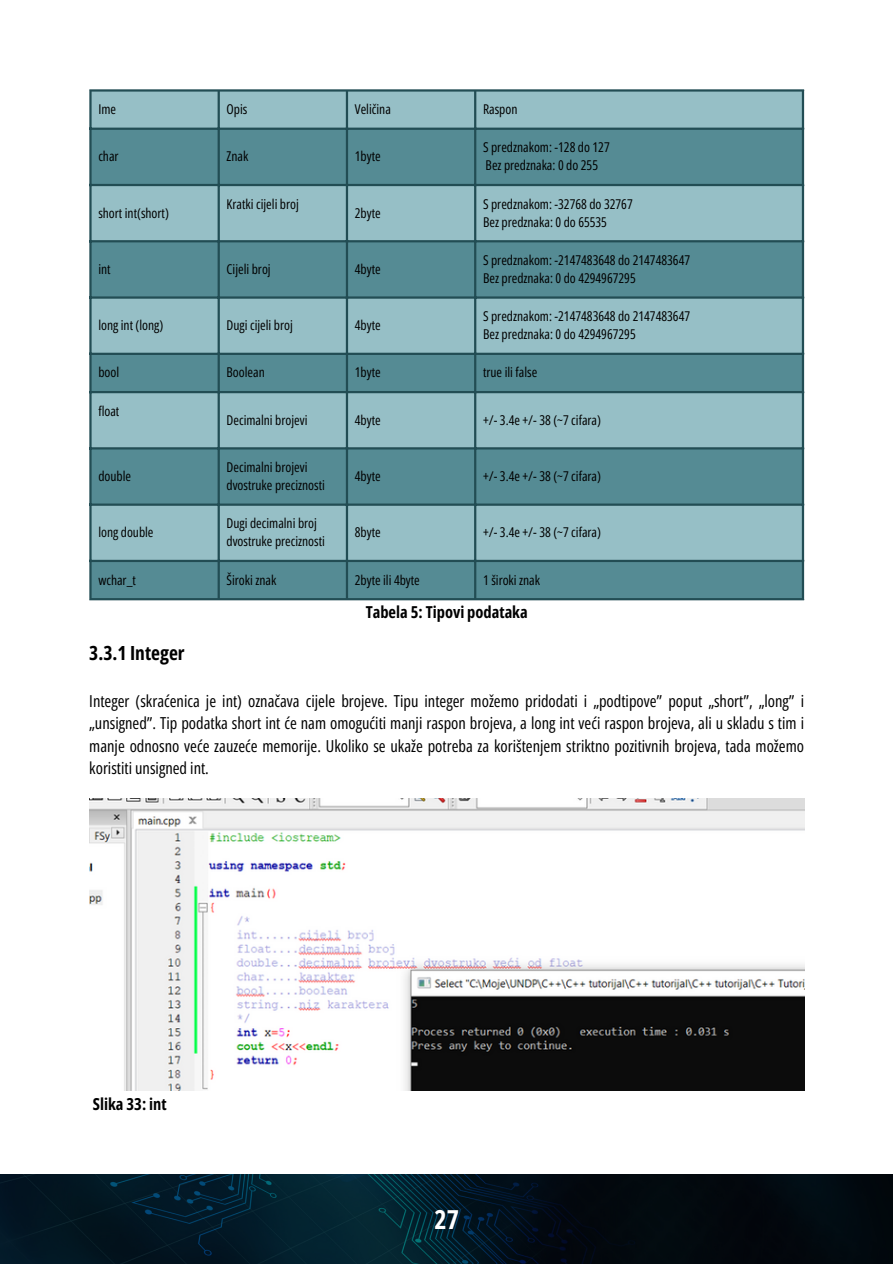
<style>
.page{position:relative;width:893px;height:1264px;background:#fff}
.page>*{position:absolute;margin:0;border:0;box-sizing:border-box;transform-origin:0 0}
.t1{font:700 26.1px "Open Sans Condensed";color:#fff}
.t2{font:700 19.5px "Open Sans Condensed";color:#000}
.t3{font:16.5px/22.5px "Open Sans Condensed";color:#000;text-align:justify}
.t4{font:700 16.5px "Open Sans Condensed";color:#000}
.t5{font:13.5px/18px "Open Sans Condensed";color:#000}
</style>
<div class="page">
<svg style="left:0;top:1174px;width:892px;height:89px;background:#02151f"></svg>
<div style="left:92px;top:92px;width:709px;height:36px;background:#96bfc6"></div>
<svg style="left:92px;top:130px;width:709px;height:468px;background:#73a3ab"></svg>
<hr style="left:89px;top:92px;width:3px;height:506px;background:#224d54">
<hr style="left:217px;top:92px;width:3px;height:506px;background:#224d54">
<hr style="left:346px;top:92px;width:2px;height:506px;background:#224d54">
<hr style="left:474px;top:92px;width:2px;height:506px;background:#224d54">
<hr style="left:801px;top:92px;width:3px;height:506px;background:#224d54">
<hr style="left:89px;top:89px;width:715px;height:3px;background:#224d54">
<hr style="left:89px;top:128px;width:715px;height:2px;background:#224d54">
<hr style="left:89px;top:184px;width:715px;height:2px;background:#224d54">
<hr style="left:89px;top:240px;width:715px;height:2px;background:#224d54">
<hr style="left:89px;top:296px;width:715px;height:3px;background:#224d54">
<hr style="left:89px;top:353px;width:715px;height:2px;background:#224d54">
<hr style="left:89px;top:391px;width:715px;height:2px;background:#224d54">
<hr style="left:89px;top:447px;width:715px;height:2px;background:#224d54">
<hr style="left:89px;top:503px;width:715px;height:3px;background:#224d54">
<hr style="left:89px;top:560px;width:715px;height:2px;background:#224d54">
<hr style="left:89px;top:598px;width:715px;height:2px;background:#224d54">
<img style="left:89px;top:798px;width:715px;height:292px">
<p class="t5" style="left:98px;top:100px;width:19px">Ime</p>
<p class="t5" style="left:226px;top:100px;width:22px">Opis</p>
<p class="t5" style="left:355px;top:100px;width:38px">Veličina</p>
<p class="t5" style="left:483px;top:100px;width:36px">Raspon</p>
<p class="t5" style="left:98px;top:147px;width:22px">char</p>
<p class="t5" style="left:226px;top:147px;width:23px">Znak</p>
<p class="t5" style="left:355px;top:147px;width:27px">1byte</p>
<p class="t5" style="left:483px;top:138px;width:128px">S predznakom: -128 do 127</p>
<p class="t5" style="left:485px;top:156px;width:114px">Bez predznaka: 0 do 255</p>
<p class="t5" style="left:98px;top:203px;width:72px">short int(short)</p>
<p class="t5" style="left:226px;top:194px;width:74px">Kratki cijeli broj</p>
<p class="t5" style="left:355px;top:203px;width:27px">2byte</p>
<p class="t5" style="left:98px;top:260px;width:14px">int</p>
<p class="t5" style="left:226px;top:260px;width:46px">Cijeli broj</p>
<p class="t5" style="left:355px;top:260px;width:27px">4byte</p>
<p class="t5" style="left:98px;top:316px;width:67px">long int (long)</p>
<p class="t5" style="left:226px;top:316px;width:68px">Dugi cijeli broj</p>
<p class="t5" style="left:355px;top:316px;width:27px">4byte</p>
<p class="t5" style="left:483px;top:194px;width:151px">S predznakom: -32768 do 32767</p>
<p class="t5" style="left:483px;top:212px;width:125px">Bez predznaka: 0 do 65535</p>
<p class="t5" style="left:483px;top:251px;width:208px">S predznakom: -2147483648 do 2147483647</p>
<p class="t5" style="left:483px;top:269px;width:154px">Bez predznaka: 0 do 4294967295</p>
<p class="t5" style="left:483px;top:307px;width:208px">S predznakom: -2147483648 do 2147483647</p>
<p class="t5" style="left:483px;top:325px;width:154px">Bez predznaka: 0 do 4294967295</p>
<p class="t5" style="left:98px;top:363px;width:22px">bool</p>
<p class="t5" style="left:226px;top:363px;width:40px">Boolean</p>
<p class="t5" style="left:355px;top:363px;width:27px">1byte</p>
<p class="t5" style="left:483px;top:363px;width:56px">true ili false</p>
<p class="t5" style="left:98px;top:401px;width:23px">float</p>
<p class="t5" style="left:226px;top:410px;width:82px">Decimalni brojevi</p>
<p class="t5" style="left:355px;top:410px;width:27px">4byte</p>
<p class="t5" style="left:483px;top:410px;width:119px">+/- 3.4e +/- 38 (~7 cifara)</p>
<p class="t5" style="left:98px;top:467px;width:34px">double</p>
<p class="t5" style="left:226px;top:458px;width:100px">Decimalni brojevi dvostruke preciznosti</p>
<p class="t5" style="left:355px;top:467px;width:27px">4byte</p>
<p class="t5" style="left:483px;top:467px;width:119px">+/- 3.4e +/- 38 (~7 cifara)</p>
<p class="t5" style="left:98px;top:523px;width:57px">long double</p>
<p class="t5" style="left:226px;top:514px;width:100px">Dugi decimalni broj dvostruke preciznosti</p>
<p class="t5" style="left:355px;top:523px;width:27px">8byte</p>
<p class="t5" style="left:483px;top:523px;width:119px">+/- 3.4e +/- 38 (~7 cifara)</p>
<p class="t5" style="left:98px;top:570px;width:39px">wchar_t</p>
<p class="t5" style="left:226px;top:570px;width:51px">Široki znak</p>
<p class="t5" style="left:355px;top:570px;width:66px">2byte ili 4byte</p>
<p class="t5" style="left:483px;top:570px;width:58px">1 široki znak</p>
<p class="t4" style="left:365px;top:600px;width:163px">Tabela 5: Tipovi podataka</p>
<p class="t2" style="left:89px;top:638px;width:97px">3.3.1 Integer</p>
<p class="t3" style="left:89px;top:689px;width:716px">Integer (skraćenica je int) označava cijele brojeve. Tipu integer možemo pridodati i „podtipove” poput „short”, „long” i „unsigned”. Tip podatka short int će nam omogućiti manji raspon brojeva, a long int veći raspon brojeva, ali u skladu s tim i manje odnosno veće zauzeće memorije. Ukoliko se ukaže potreba za korištenjem striktno pozitivnih brojeva, tada možemo koristiti unsigned int.</p>
<p class="t4" style="left:93px;top:1092px;width:75px">Slika 33: int</p>
<p class="t1" style="left:434px;top:1200px;width:26px">27</p>
</div>
